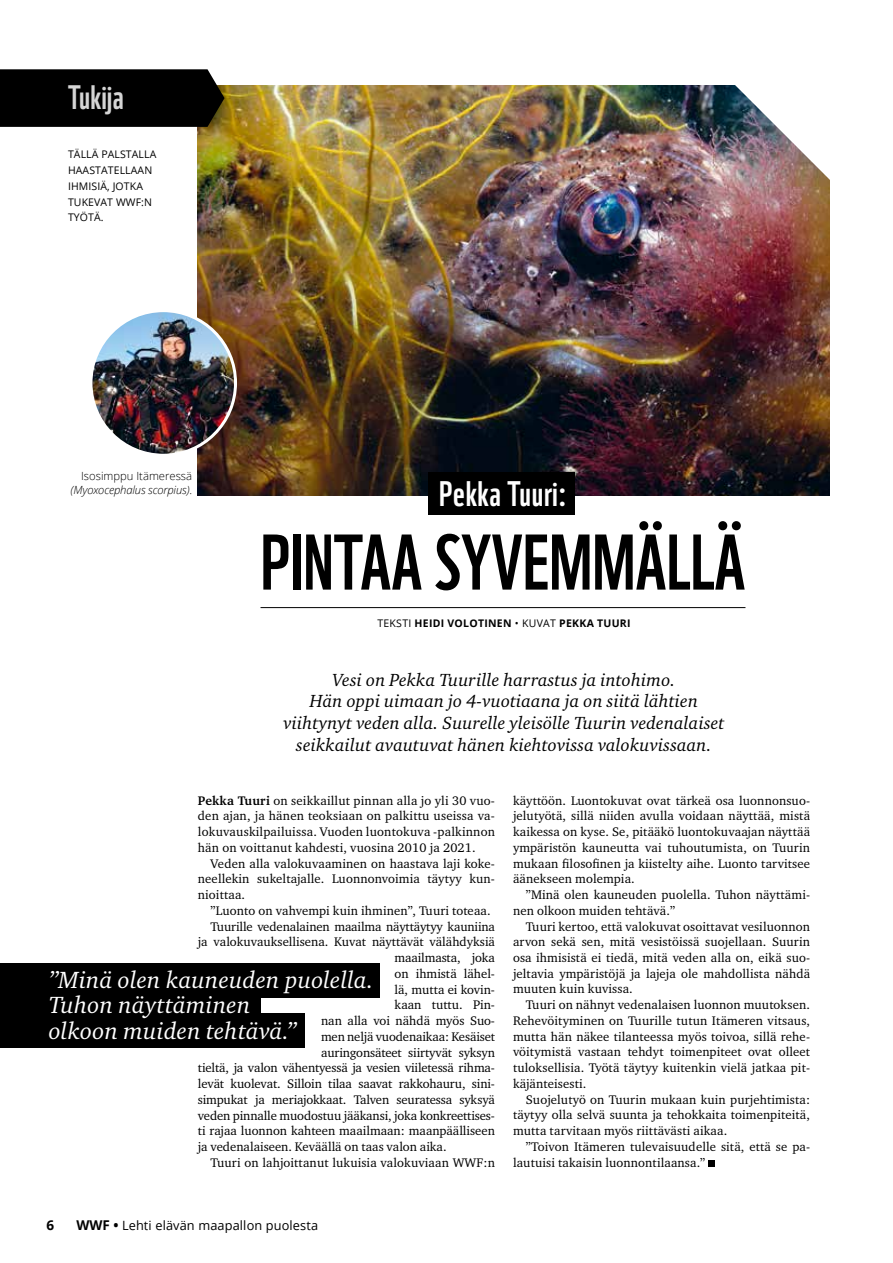
<style>
.page{position:relative;width:893px;height:1263px;background:#fff}
.page>*{position:absolute;margin:0;border:0;box-sizing:border-box;transform-origin:0 0}
.t1{font:76.5px "WWF";color:#000}
.t2{font:34.5px "WWF";letter-spacing:.02em;color:#fff}
.t3{font:33px "WWF";color:#d5d5d5}
.t4{font:italic 24px/25.5px "Charter ITC Pro";letter-spacing:.01em;color:#fff}
.t5{font:italic 18px/21.6px "Charter ITC Pro";letter-spacing:.01em;color:#000;text-align:center}
.t6{font:700 13.5px "Open Sans";color:#000}
.t7{font:12.75px/15.8px "Charter ITC Pro";color:#000;text-align:justify}
.t8{font:12.75px "Open Sans";letter-spacing:.01em;color:#000}
.t9{font:italic 300 11.25px/13.5px "Open Sans";letter-spacing:-.01em;color:#000;text-align:right}
.t10{font:10.5px/15.8px "Open Sans";letter-spacing:.01em;color:#000}
.t11{font:700 10.5px "Open Sans";letter-spacing:.025em;color:#000}
.s1{font-style:normal}
.s2{font-weight:400}
.s3{font-weight:700}
.s4{font-weight:700;font-size:13.5px}
</style>
<div class="page">
<img style="left:198px;top:85px;width:631px;height:410px">
<div style="left:0;top:69px;width:225px;height:58px;background:#000"></div>
<div style="left:708px;top:1160px;width:7px;height:7px;background:#000"></div>
<img style="left:734px;top:85px;width:96px;height:95px">
<div style="left:428px;top:472px;width:146px;height:43px;background:#000"></div>
<hr style="left:261px;top:607px;width:484px;height:1px;background:#000">
<img style="left:91px;top:311px;width:145px;height:144px;border-radius:72px">
<div style="left:89px;top:309px;width:148px;height:148px;border:3px solid #fff;border-radius:50%"></div>
<div style="left:0;top:988px;width:260px;height:34px;background:#000"></div>
<div style="left:0;top:963px;width:379px;height:35px;background:#000"></div>
<div style="left:0;top:1014px;width:305px;height:34px;background:#000"></div>
<h3 class="t3" style="left:68px;top:71px;width:57px">Tukija</h3>
<p class="t10" style="left:68px;top:146px;width:90px">TÄLLÄ PALSTALLA<br>HAASTATELLAAN<br>IHMISIÄ, JOTKA<br>TUKEVAT WWF:N<br>TYÖTÄ.</p>
<p class="t9" style="left:71px;top:469px;width:123px"><span class="s1">Isosimppu Itämeressä </span>(Myoxocephalus scorpius)<span class="s1">.</span></p>
<h2 class="t2" style="left:439px;top:466px;width:129px">Pekka Tuuri:</h2>
<h1 class="t1" style="left:261px;top:502px;width:486px">PINTAA SYVEMMÄLLÄ</h1>
<p class="t11" style="left:377px;top:615px;width:255px"><span class="s2">TEKSTI</span> HEIDI VOLOTINEN <span class="s2">• KUVAT</span> PEKKA TUURI</p>
<h3 class="t5" style="left:283px;top:669px;width:443px">Vesi on Pekka Tuurille harrastus ja intohimo.<br>Hän oppi uimaan jo 4-vuotiaana ja on siitä lähtien viihtynyt veden alla. Suurelle yleisölle Tuurin vedenalaiset seikkailut avautuvat hänen kiehtovissa valokuvissaan.</h3>
<p class="t7" style="left:198px;top:792px;width:299px"><span class="s3">Pekka Tuuri</span> on seikkaillut pinnan alla jo yli 30 vuo&shy;den ajan, ja hänen teoksiaan on palkittu useissa va&shy;lokuvauskilpailuissa. Vuoden luontokuva -palkinnon hän on voittanut kahdesti, vuosina 2010 ja 2021.</p>
<p class="t7" style="left:198px;top:855px;width:299px;text-indent:13px">Veden alla valokuvaaminen on haastava laji koke&shy;neellekin sukeltajalle. Luonnonvoimia täytyy kun&shy;nioittaa.</p>
<p class="t7" style="left:211px;top:902px;width:282px">”Luonto on vahvempi kuin ihminen”, Tuuri toteaa.</p>
<p class="t7" style="left:211px;top:918px;width:286px">Tuurille vedenalainen maailma näyttäytyy kauniina</p>
<p class="t7" style="left:198px;top:934px;width:299px">ja valokuvauksellisena. Kuvat näyttävät välähdyksiä</p>
<p class="t7" style="left:395px;top:950px;width:102px">maailmasta, joka</p>
<p class="t7" style="left:395px;top:965px;width:102px">on ihmistä lähel-</p>
<p class="t7" style="left:395px;top:981px;width:102px">lä, mutta ei kovin-</p>
<p class="t7" style="left:395px;top:997px;width:102px">kaan tuttu. Pin-</p>
<p class="t7" style="left:321px;top:1013px;width:175px">nan alla voi nähdä myös Suo-</p>
<p class="t7" style="left:321px;top:1028px;width:175px">men neljä vuodenaikaa: Kesäiset</p>
<p class="t7" style="left:321px;top:1044px;width:175px">auringonsäteet siirtyvät syksyn</p>
<p class="t7" style="left:198px;top:1060px;width:299px">tieltä, ja valon vähentyessä ja vesien viiletessä rihma-</p>
<p class="t7" style="left:198px;top:1076px;width:299px">levät kuolevat. Silloin tilaa saavat rakkohauru, sini-</p>
<p class="t7" style="left:198px;top:1091px;width:299px">simpukat ja meriajokkaat. Talven seuratessa syksyä</p>
<p class="t7" style="left:198px;top:1107px;width:299px">veden pinnalle muodostuu jääkansi, joka konkreettises-</p>
<p class="t7" style="left:198px;top:1123px;width:299px">ti rajaa luonnon kahteen maailmaan: maanpäälliseen</p>
<p class="t7" style="left:198px;top:1139px;width:250px">ja vedenalaiseen. Keväällä on taas valon aika.</p>
<p class="t7" style="left:211px;top:1154px;width:286px">Tuuri on lahjoittanut lukuisia valokuviaan WWF:n</p>
<h3 class="t4" style="left:49px;top:967px;width:327px">”Minä olen kauneuden puolella.<br>Tuhon näyttäminen<br>olkoon muiden tehtävä.”</h3>
<p class="t7" style="left:513px;top:792px;width:299px">käyttöön. Luontokuvat ovat tärkeä osa luonnonsuo&shy;jelutyötä, sillä niiden avulla voidaan näyttää, mistä kaikessa on kyse. Se, pitääkö luontokuvaajan näyttää ympäristön kauneutta vai tuhoutumista, on Tuurin mukaan filosofinen ja kiistelty aihe. Luonto tarvitsee äänekseen molempia.</p>
<p class="t7" style="left:513px;top:886px;width:299px;text-indent:13px">”Minä olen kauneuden puolella. Tuhon näyttämi&shy;nen olkoon muiden tehtävä.”</p>
<p class="t7" style="left:513px;top:918px;width:299px;text-indent:13px">Tuuri kertoo, että valokuvat osoittavat vesiluonnon arvon sekä sen, mitä vesistöissä suojellaan. Suurin osa ihmisistä ei tiedä, mitä veden alla on, eikä suo&shy;jeltavia ympäristöjä ja lajeja ole mahdollista nähdä muuten kuin kuvissa.</p>
<p class="t7" style="left:513px;top:997px;width:299px;text-indent:13px">Tuuri on nähnyt vedenalaisen luonnon muutoksen.<br>Rehevöityminen on Tuurille tutun Itämeren vitsaus, mutta hän näkee tilanteessa myös toivoa, sillä rehe&shy;vöitymistä vastaan tehdyt toimenpiteet ovat olleet tuloksellisia. Työtä täytyy kuitenkin vielä jatkaa pit&shy;käjänteisesti.</p>
<p class="t7" style="left:513px;top:1091px;width:299px;text-indent:13px">Suojelutyö on Tuurin mukaan kuin purjehtimista: täytyy olla selvä suunta ja tehokkaita toimenpiteitä, mutta tarvitaan myös riittävästi aikaa.</p>
<p class="t7" style="left:513px;top:1138px;width:299px;text-indent:13px">”Toivon Itämeren tulevaisuudelle sitä, että se pa&shy;lautuisi takaisin luonnontilaansa.”</p>
<p class="t6" style="left:47px;top:1216px;width:9px">6</p>
<p class="t8" style="left:76px;top:1217px;width:243px"><span class="s4">WWF •</span> Lehti elävän maapallon puolesta</p>
</div>
